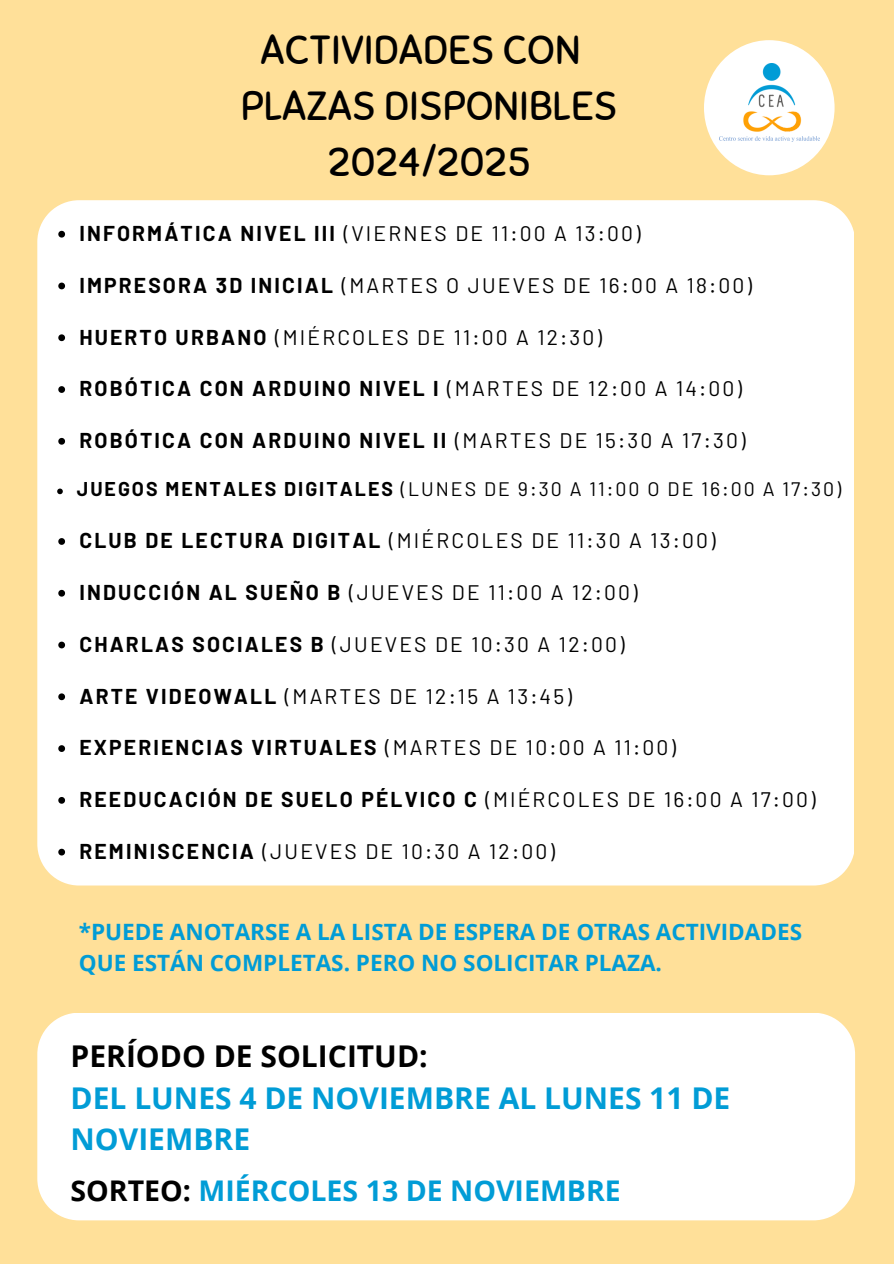
<style>
.page{position:relative;width:894px;height:1264px;background:#fff}
.page>*{position:absolute;margin:0;border:0;box-sizing:border-box;transform-origin:0 0}
.t1{font:40.5px/56.2px "Sniglet";color:#000;text-align:center}
.t2{font:700 30px/41.7px "Open Sans";color:#019cd6}
.t3{font:700 28.5px "Open Sans";color:#019cd6}
.t4{font:700 22.5px/31.5px "Open Sans";color:#019cd6}
.t5{font:21px "Barlow";letter-spacing:.105em;color:#000}
.t6{font:700 21px "Barlow";letter-spacing:.105em;color:#000}
.t7{font:19.5px "Barlow";letter-spacing:.105em;color:#000}
.s1{font-weight:700}
.s2{font-weight:400}
.s3{color:#000}
</style>
<div class="page">
<div style="left:0;top:0;width:893px;height:1263px;background:#ffe099"></div>
<div style="left:37px;top:1013px;width:817px;height:207px;background:#fff"></div>
<div style="left:703px;top:40px;width:131px;height:135px;background:#fff;border-radius:50%"></div>
<img style="left:719px;top:63px;width:100px;height:78px">
<div style="left:37px;top:200px;width:816px;height:685px;background:#fff"></div>
<svg style="left:58px;top:231px;width:7px;height:6px"></svg>
<svg style="left:58px;top:282px;width:7px;height:7px"></svg>
<svg style="left:58px;top:334px;width:7px;height:7px"></svg>
<svg style="left:58px;top:386px;width:7px;height:7px"></svg>
<svg style="left:58px;top:438px;width:7px;height:6px"></svg>
<svg style="left:57px;top:488px;width:6px;height:6px"></svg>
<svg style="left:58px;top:538px;width:7px;height:7px"></svg>
<svg style="left:58px;top:590px;width:7px;height:6px"></svg>
<svg style="left:58px;top:641px;width:7px;height:7px"></svg>
<svg style="left:58px;top:693px;width:7px;height:7px"></svg>
<svg style="left:58px;top:745px;width:7px;height:7px"></svg>
<svg style="left:58px;top:797px;width:7px;height:6px"></svg>
<svg style="left:58px;top:848px;width:7px;height:7px"></svg>
<p class="t1" style="left:241px;top:22px;width:378px">ACTIVIDADES CON<br>PLAZAS DISPONIBLES<br>2024/2025</p>
<p class="t5" style="left:79px;top:220px;width:562px"><span class="s1">INFORMÁTICA NIVEL III</span> (VIERNES DE 11:00 A 13:00)</p>
<p class="t5" style="left:79px;top:272px;width:674px"><span class="s1">IMPRESORA 3D INICIAL</span> (MARTES O JUEVES DE 16:00 A 18:00)</p>
<p class="t5" style="left:79px;top:323px;width:524px"><span class="s1">HUERTO URBANO</span> (MIÉRCOLES DE 11:00 A 12:30)</p>
<p class="t6" style="left:79px;top:375px;width:664px">ROBÓTICA CON ARDUINO NIVEL I <span class="s2">(MARTES DE 12:00 A 14:00)</span></p>
<p class="t6" style="left:79px;top:427px;width:667px">ROBÓTICA CON ARDUINO NIVEL II <span class="s2">(MARTES DE 15:30 A 17:30)</span></p>
<p class="t7" style="left:77px;top:477px;width:765px"><span class="s1">JUEGOS MENTALES DIGITALES</span> (LUNES DE 9:30 A 11:00 O DE 16:00 A 17:30)</p>
<p class="t5" style="left:79px;top:527px;width:637px"><span class="s1">CLUB DE LECTURA DIGITAL</span> (MIÉRCOLES DE 11:30 A 13:00)</p>
<p class="t5" style="left:79px;top:579px;width:559px"><span class="s1">INDUCCIÓN AL SUEÑO B</span> (JUEVES DE 11:00 A 12:00)</p>
<p class="t5" style="left:79px;top:630px;width:546px"><span class="s1">CHARLAS SOCIALES B</span> (JUEVES DE 10:30 A 12:00)</p>
<p class="t5" style="left:79px;top:682px;width:494px"><span class="s1">ARTE VIDEOWALL</span> (MARTES DE 12:15 A 13:45)</p>
<p class="t6" style="left:79px;top:734px;width:598px">EXPERIENCIAS VIRTUALES <span class="s2">(MARTES DE 10:00 A 11:00)</span></p>
<h3 class="t6" style="left:79px;top:786px;width:737px">REEDUCACIÓN DE SUELO PÉLVICO C <span class="s2">(MIÉRCOLES DE 16:00 A 17:00)</span></h3>
<h2 class="t5" style="left:79px;top:837px;width:477px"><span class="s1">REMINISCENCIA</span> (JUEVES DE 10:30 A 12:00)</h2>
<h2 class="t4" style="left:79px;top:915px;width:724px">*PUEDE ANOTARSE A LA LISTA DE ESPERA DE OTRAS ACTIVIDADES<br>QUE ESTÁN COMPLETAS. PERO NO SOLICITAR PLAZA.</h2>
<h1 class="t2" style="left:70px;top:1034px;width:661px"><span class="s3">PERÍODO DE SOLICITUD:<br></span>DEL LUNES 4 DE NOVIEMBRE AL LUNES 11 DE<br>NOVIEMBRE</h1>
<p class="t3" style="left:70px;top:1170px;width:551px"><span class="s3">SORTEO:</span> MIÉRCOLES 13 DE NOVIEMBRE</p>
</div>
